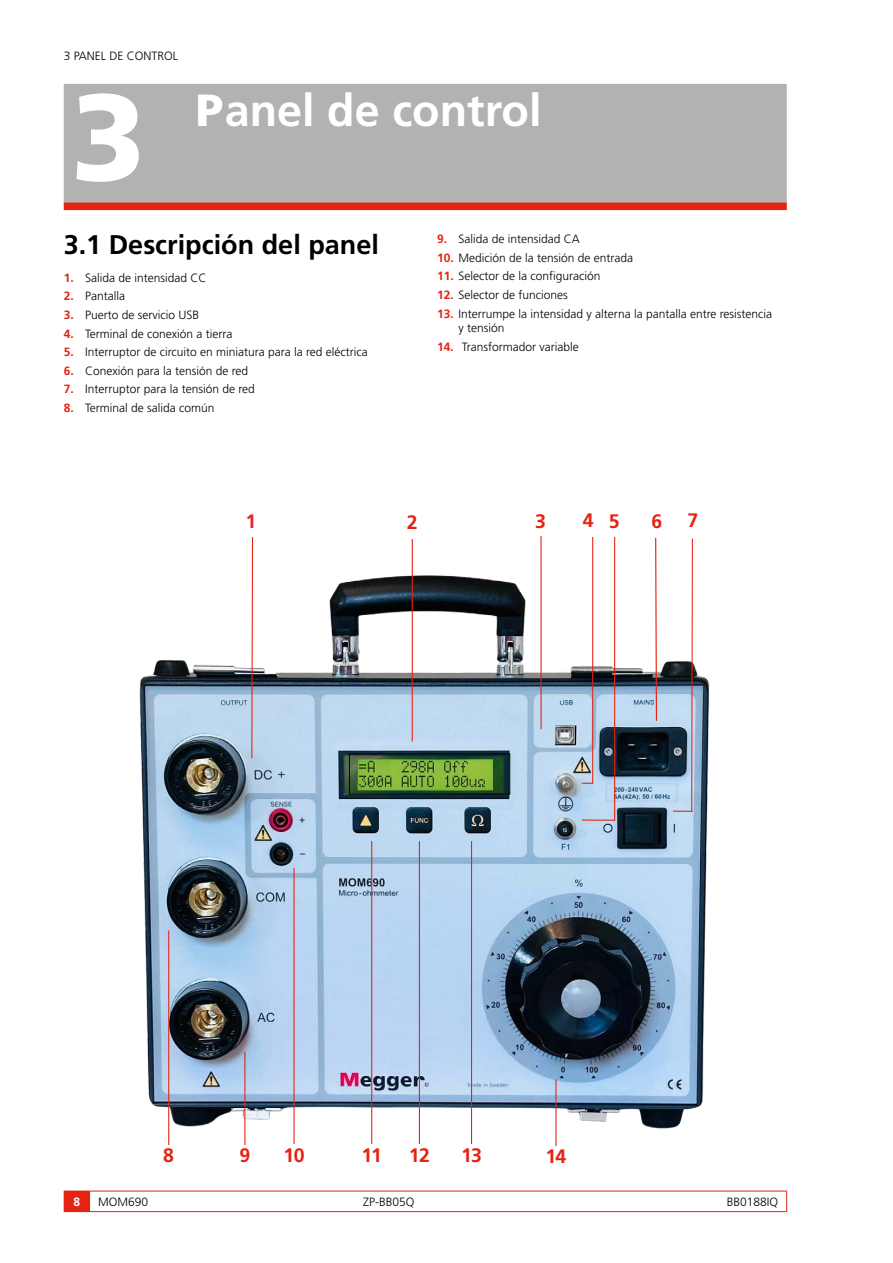
<style>
.page{position:relative;width:893px;height:1263px;background:#fff}
.page>*{position:absolute;margin:0;border:0;box-sizing:border-box;transform-origin:0 0}
.t1{font:900 122.4px "Frutiger LT Std";color:#fff}
.t2{font:700 45px "Frutiger LT Std";color:#fff}
.t3{font:700 27px "Frutiger LT Std";color:#000}
.t4{font:700 19.5px "Frutiger LT Std";letter-spacing:-.04em;color:#e42313}
.t5{font:700 19.5px "Frutiger LT Std";color:#e6262f}
.t6{font:300 12px/14.4px "Frutiger LT Std";color:#000}
.t7{font:700 12px "Frutiger LT Std";color:#fff}
.s1{font-weight:900}
.s2{font-weight:700;color:#e42313}
</style>
<div class="page">
<div style="left:64px;top:84px;width:723px;height:120px;background:#b3b2b2"></div>
<div style="left:64px;top:203px;width:723px;height:7px;background:#e42313"></div>
<img style="left:139px;top:542px;width:571px;height:598px">
<hr style="left:540px;top:526px;width:2px;height:203px;background:#e42313">
<div style="left:525px;top:511px;width:31px;height:24px;background:#fff"></div>
<hr style="left:244px;top:1052px;width:1px;height:99px;background:#e42313">
<div style="left:230px;top:1145px;width:30px;height:26px;background:#fff"></div>
<hr style="left:168px;top:930px;width:1px;height:226px;background:#e42313">
<div style="left:153px;top:1145px;width:31px;height:26px;background:#fff"></div>
<hr style="left:293px;top:868px;width:2px;height:282px;background:#e42313">
<div style="left:279px;top:1144px;width:30px;height:27px;background:#fff"></div>
<hr style="left:592px;top:537px;width:1px;height:247px;background:#e42313">
<hr style="left:614px;top:533px;width:1px;height:288px;background:#e42313">
<div style="left:599px;top:511px;width:31px;height:25px;background:#fff"></div>
<svg style="left:654px;top:537px;width:4px;height:185px"></svg>
<hr style="left:371px;top:841px;width:1px;height:309px;background:#e42313">
<div style="left:356px;top:1144px;width:31px;height:27px;background:#fff"></div>
<hr style="left:419px;top:841px;width:1px;height:309px;background:#e42313">
<div style="left:404px;top:1144px;width:31px;height:27px;background:#fff"></div>
<hr style="left:471px;top:841px;width:1px;height:309px;background:#e42313">
<div style="left:456px;top:1144px;width:31px;height:27px;background:#fff"></div>
<hr style="left:555px;top:1079px;width:1px;height:72px;background:#e42313">
<div style="left:541px;top:1146px;width:30px;height:25px;background:#fff"></div>
<hr style="left:412px;top:537px;width:1px;height:204px;background:#e42313">
<div style="left:397px;top:511px;width:31px;height:27px;background:#fff"></div>
<svg style="left:251px;top:537px;width:3px;height:222px"></svg>
<img style="left:357px;top:759px;width:136px;height:32px">
<div style="left:349px;top:754px;width:161px;height:40px;border:1px solid #000"></div>
<hr style="left:582px;top:819px;width:33px;height:2px;background:#e42313">
<svg style="left:673px;top:538px;width:20px;height:275px"></svg>
<svg style="left:64px;top:1191px;width:26px;height:21px"></svg>
<hr style="left:90px;top:1191px;width:265px;height:1px;background:#e42313">
<hr style="left:90px;top:1211px;width:265px;height:1px;background:#e42313">
<hr style="left:355px;top:1191px;width:265px;height:1px;background:#e42313">
<hr style="left:355px;top:1211px;width:265px;height:1px;background:#e42313">
<hr style="left:620px;top:1191px;width:167px;height:1px;background:#e42313">
<svg style="left:786px;top:1191px;width:1px;height:20px"></svg>
<hr style="left:620px;top:1211px;width:167px;height:1px;background:#e42313">
<p class="t6" style="left:64px;top:49px;width:23px">3 Panel</p>
<p class="t6" style="left:110px;top:49px;width:26px">de cont</p>
<p class="t6" style="left:158px;top:49px;width:15px">rol</p>
<h1 class="t1" style="left:71px;top:64px;width:76px">3</h1>
<h2 class="t2" style="left:196px;top:84px;width:347px"><span class="s1">P</span>anel de control</h2>
<h3 class="t3" style="left:64px;top:229px;width:317px">3.1 Descripción del panel</h3>
<p class="t6" style="left:64px;top:270px;width:144px"><span class="s2">1.</span> Salida de intensidad CC</p>
<p class="t6" style="left:64px;top:289px;width:63px"><span class="s2">2.</span> Pantalla</p>
<p class="t6" style="left:64px;top:308px;width:137px"><span class="s2">3.</span> Puerto de servicio USB</p>
<p class="t6" style="left:64px;top:326px;width:170px"><span class="s2">4.</span> Terminal de conexión a tierra</p>
<p class="t6" style="left:64px;top:345px;width:306px"><span class="s2">5.</span> Interruptor de circuito en miniatura para la red eléctrica</p>
<p class="t6" style="left:64px;top:364px;width:186px"><span class="s2">6.</span> Conexión para la tensión de red</p>
<p class="t6" style="left:64px;top:382px;width:193px"><span class="s2">7.</span> Interruptor para la tensión de red</p>
<p class="t6" style="left:64px;top:401px;width:152px"><span class="s2">8.</span> Terminal de salida común</p>
<p class="t6" style="left:437px;top:232px;width:144px"><span class="s2">9.</span> Salida de intensidad CA</p>
<p class="t6" style="left:437px;top:251px;width:197px"><span class="s2">10.</span> Medición de la tensión de entrada</p>
<p class="t6" style="left:437px;top:269px;width:165px"><span class="s2">11.</span> Selector de la configuración</p>
<p class="t6" style="left:437px;top:288px;width:132px"><span class="s2">12.</span> Selector de funciones</p>
<p class="t6" style="left:458px;top:307px;width:315px;text-indent:-21px"><span class="s2">13.</span> Interrumpe la intensidad y alterna la pantalla entre resistencia y tensión</p>
<p class="t6" style="left:437px;top:340px;width:143px"><span class="s2">14.</span> Transformador variable</p>
<h3 class="t5" style="left:246px;top:510px;width:12px">1</h3>
<h3 class="t4" style="left:407px;top:511px;width:12px">2</h3>
<h3 class="t4" style="left:535px;top:509px;width:12px">3</h3>
<h3 class="t4" style="left:583px;top:509px;width:39px">4 5</h3>
<h3 class="t4" style="left:652px;top:509px;width:12px">6</h3>
<h3 class="t4" style="left:687px;top:509px;width:12px">7</h3>
<h3 class="t4" style="left:163px;top:1144px;width:12px">8</h3>
<h3 class="t4" style="left:239px;top:1144px;width:12px">9</h3>
<h3 class="t4" style="left:283px;top:1143px;width:23px">10</h3>
<h3 class="t4" style="left:362px;top:1144px;width:22px">11</h3>
<h3 class="t4" style="left:409px;top:1144px;width:22px">12</h3>
<h3 class="t4" style="left:461px;top:1144px;width:22px">13</h3>
<h3 class="t4" style="left:545px;top:1144px;width:22px">14</h3>
<p class="t7" style="left:73px;top:1194px;width:8px">8</p>
<p class="t6" style="left:98px;top:1195px;width:52px">MOM690</p>
<p class="t6" style="left:363px;top:1195px;width:53px">ZP-BB05Q</p>
<p class="t6" style="left:727px;top:1195px;width:53px">BB0188IQ</p>
</div>
